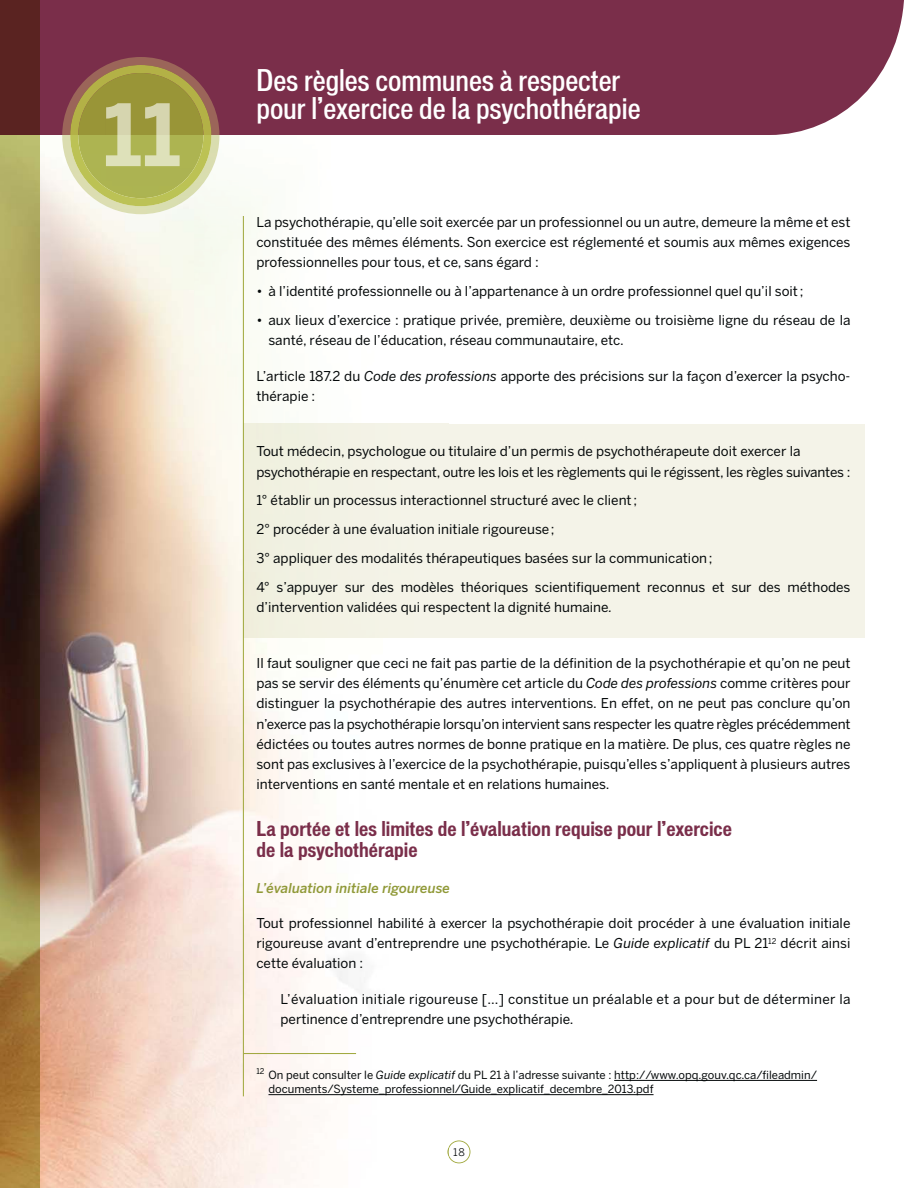
<style>
.page{position:relative;width:918px;height:1188px;background:#fff}
.page>*{position:absolute;margin:0;border:0;box-sizing:border-box;transform-origin:0 0}
.t1{font:700 85.05px "Benton Sans";color:#d6d5af}
.t2{font:500 condensed 28.5px/28.5px "Vonnes";color:#fff}
.t3{font:700 condensed 19.5px/21px "Vonnes";color:#7a2e4a}
.t4{font:13.5px/20.2px "Benton Sans";color:#040809}
.t5{font:13.5px/20.2px "Benton Sans";letter-spacing:.02em;color:#040809}
.t6{font:italic 500 13.5px "Benton Sans";color:#909938}
.t7{font:11.25px/14.2px "Benton Sans";color:#040809}
.t8{font:10.5px "Benton Sans";color:#040809}
.s1{font-style:italic}
</style>
<div class="page">
<img style="left:0;top:135px;width:90px;height:1053px">
<img style="left:193px;top:135px;width:256px;height:315px">
<img style="left:90px;top:214px;width:103px;height:974px">
<img style="left:193px;top:450px;width:51px;height:738px">
<svg style="left:448px;top:1140px;width:22px;height:23px"></svg>
<div style="left:40px;top:0;width:864px;height:135px;background:#7a2e4a"></div>
<div style="left:0;top:0;width:40px;height:135px;background:#5a2321"></div>
<div style="left:449px;top:424px;width:416px;height:213px;background:#f4f3e8"></div>
<div style="left:244px;top:424px;width:205px;height:213px;background:#f3f2e5"></div>
<img style="left:62px;top:135px;width:157px;height:79px">
<img style="left:70px;top:135px;width:141px;height:71px">
<svg style="left:62px;top:57px;width:157px;height:78px;background:#957444"></svg>
<img style="left:106px;top:135px;width:74px;height:31px">
<div style="left:106px;top:103px;width:74px;height:32px;background:#999537"></div>
<hr style="left:243px;top:216px;width:1px;height:880px;background:#9ea638">
<hr style="left:614px;top:1080px;width:203px;height:1px;background:#040809">
<hr style="left:269px;top:1094px;width:385px;height:1px;background:#040809">
<hr style="left:244px;top:1053px;width:112px;height:1px;background:#9ea638">
<h1 class="t1" style="left:103px;top:103px;width:79px">11</h1>
<h2 class="t2" style="left:257px;top:68px;width:386px">Des règles communes à respecter pour l’exercice de la psychothérapie</h2>
<p class="t4" style="left:257px;top:213px;width:596px;text-align:justify">La psychothérapie, qu’elle soit exercée par un professionnel ou un autre, demeure la même et est constituée des mêmes éléments. Son exercice est réglementé et soumis aux mêmes exigences professionnelles pour tous, et ce, sans égard :</p>
<p class="t4" style="left:257px;top:282px;width:548px">• à l’identité professionnelle ou à l’appartenance à un ordre professionnel quel qu’il soit ;</p>
<p class="t4" style="left:269px;top:311px;width:584px;text-indent:-12px">• aux lieux d’exercice : pratique privée, première, deuxième ou troisième ligne du réseau de la santé, réseau de l’éducation, réseau communautaire, etc.</p>
<p class="t4" style="left:257px;top:367px;width:595px">L’article 187.2 du <span class="s1">Code des professions</span> apporte des précisions sur la façon d’exercer la psycho&shy;thérapie :</p>
<p class="t4" style="left:257px;top:443px;width:596px">Tout médecin, psychologue ou titulaire d’un permis de psychothérapeute doit exercer la psychothérapie en respectant, outre les lois et les règlements qui le régissent, les règles suivantes :</p>
<p class="t4" style="left:257px;top:487px;width:596px;line-height:29px">1° établir un processus interactionnel structuré avec le client ;<br>2° procéder à une évaluation initiale rigoureuse ;<br>3° appliquer des modalités thérapeutiques basées sur la communication ;<br>4° s’appuyer sur des modèles théoriques scientifiquement reconnus et sur des méthodes</p>
<p class="t4" style="left:257px;top:599px;width:357px">d’intervention validées qui respectent la dignité humaine<span class="s1">.</span></p>
<p class="t4" style="left:257px;top:654px;width:596px;text-align:justify">Il faut souligner que ceci ne fait pas partie de la définition de la psychothérapie et qu’on ne peut pas se servir des éléments qu’énumère cet article du <span class="s1">Code des professions</span> comme critères pour distinguer la psychothérapie des autres interventions. En effet, on ne peut pas conclure qu’on n’exerce pas la psychothérapie lorsqu’on intervient sans respecter les quatre règles précédemment édictées ou toutes autres normes de bonne pratique en la matière. De plus, ces quatre règles ne sont pas exclusives à l’exercice de la psychothérapie, puisqu’elles s’appliquent à plusieurs autres interventions en santé mentale et en relations humaines.</p>
<h3 class="t3" style="left:257px;top:820px;width:477px">La portée et les limites de l’évaluation requise pour l’exercice de la psychothérapie</h3>
<p class="t6" style="left:257px;top:882px;width:195px">L’évaluation initiale rigoureuse</p>
<p class="t4" style="left:257px;top:914px;width:596px;text-align:justify">Tout professionnel habilité à exercer la psychothérapie doit procéder à une évaluation initiale rigoureuse avant d’entreprendre une psychothérapie. Le <span class="s1">Guide explicatif</span> du PL 21<sup>12</sup> décrit ainsi cette évaluation :</p>
<p class="t5" style="left:281px;top:990px;width:571px">L’évaluation initiale rigoureuse […] constitue un préalable et a pour but de déterminer la pertinence d’entreprendre une psychothérapie.</p>
<p class="t7" style="left:269px;top:1069px;width:550px;text-indent:-12px"><sup>12</sup> On peut consulter le <span class="s1">Guide explicatif</span> du PL 21 à l’adresse suivante : http://www.opq.gouv.qc.ca/fileadmin/ documents/Systeme_professionnel/Guide_explicatif_decembre_2013.pdf</p>
<p class="t8" style="left:453px;top:1148px;width:13px">18</p>
</div>
